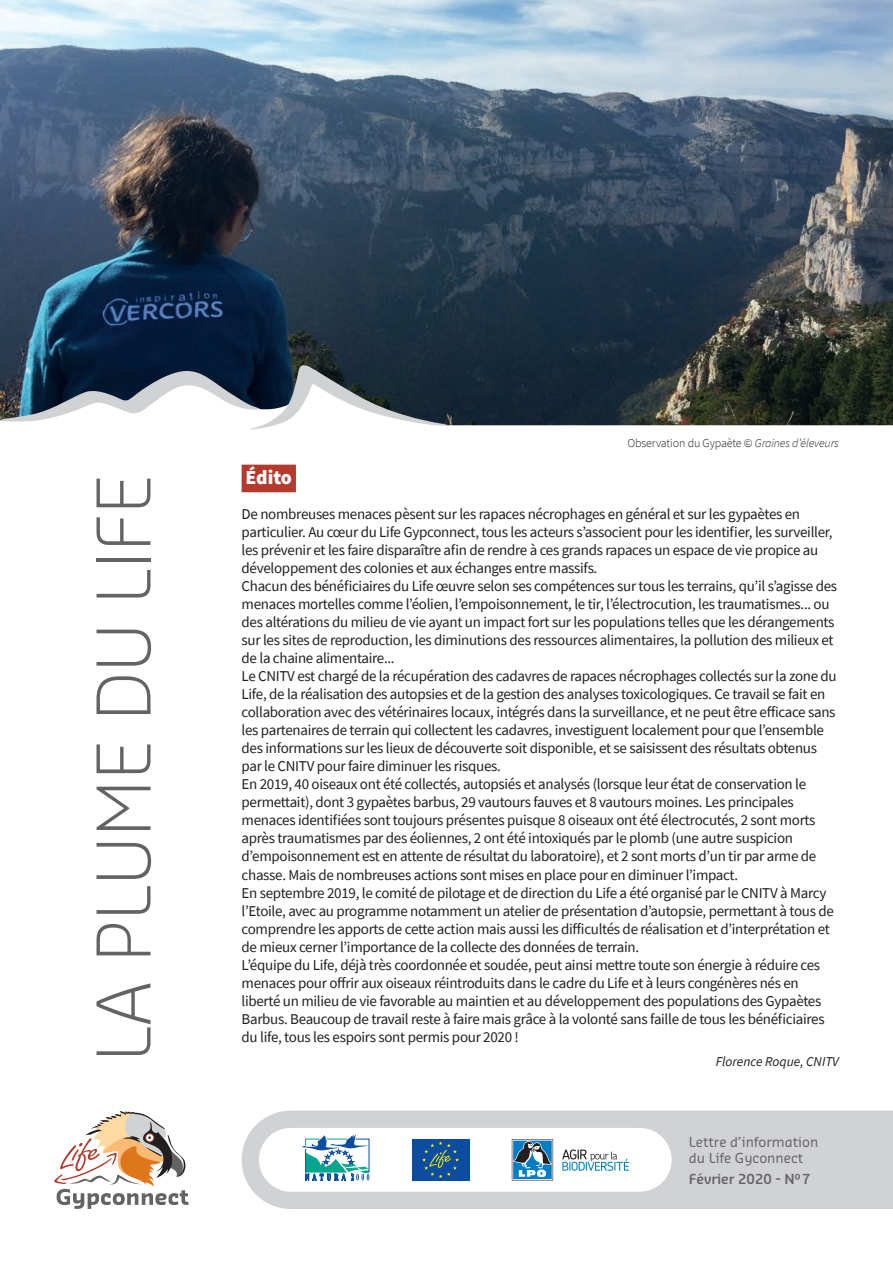
<style>
.page{position:relative;width:893px;height:1263px;background:#fff}
.page>*{position:absolute;margin:0;border:0;box-sizing:border-box;transform-origin:0 0}
.t1{font:300 72px "Sansa Pro";color:#636366}
.t2{font:900 19.8px "Source Sans Pro";letter-spacing:-.005em;color:#fff}
.t3{font:15px/18px "Source Sans Pro";letter-spacing:-.02em;color:#231f20}
.t4{font:13.5px/16.2px "Sansa Pro";color:#636366}
.t5{font:italic 13.5px "Source Sans Pro";color:#231f20}
.t6{font:600 13.5px "Sansa Pro";color:#636366}
.t7{font:300 12px "Source Sans Pro";letter-spacing:-.01em;color:#231f20}
.s1{font-style:italic}
</style>
<div class="page">
<div style="left:242px;top:1110px;width:651px;height:99px;background:#d1d2d4"></div>
<div style="left:259px;top:1128px;width:413px;height:64px;background:#fff;border-radius:32px"></div>
<svg style="left:562px;top:1149px;width:67px;height:22px"></svg>
<svg style="left:512px;top:1139px;width:41px;height:41px;background:#5491b4"></svg>
<div style="left:412px;top:1139px;width:57px;height:41px;background:#0d4da1"></div>
<svg style="left:422px;top:1141px;width:37px;height:37px"></svg>
<svg style="left:301px;top:1134px;width:68px;height:47px"></svg>
<img style="left:0;top:0;width:893px;height:425px">
<svg style="left:54px;top:1111px;width:134px;height:98px"></svg>
<svg style="left:0;top:363px;width:452px;height:67px"></svg>
<div style="left:242px;top:465px;width:54px;height:27px;background:#b53a2e"></div>
<h1 class="t1" style="left:76px;top:1062px;width:589px;rotate:-90deg">LA PLUME DU LIFE</h1>
<p class="t7" style="left:627px;top:436px;width:213px">Observation du Gypaète © <span class="s1">Graines d’éleveurs</span></p>
<h2 class="t2" style="left:246px;top:464px;width:48px">Édito</h2>
<p class="t3" style="left:242px;top:505px;width:597px">De nombreuses menaces pèsent sur les rapaces nécrophages en général et sur les gypaètes en particulier. Au cœur du Life Gypconnect, tous les acteurs s’associent pour les identifier, les surveiller, les prévenir et les faire disparaître afin de rendre à ces grands rapaces un espace de vie propice au développement des colonies et aux échanges entre massifs.<br>Chacun des bénéficiaires du Life œuvre selon ses compétences sur tous les terrains, qu’il s’agisse des menaces mortelles comme l’éolien, l’empoisonnement, le tir, l’électrocution, les traumatismes... ou des altérations du milieu de vie ayant un impact fort sur les populations telles que les dérangements sur les sites de reproduction, les diminutions des ressources alimentaires, la pollution des milieux et de la chaine alimentaire...<br>Le CNITV est chargé de la récupération des cadavres de rapaces nécrophages collectés sur la zone du Life, de la réalisation des autopsies et de la gestion des analyses toxicologiques. Ce travail se fait en collaboration avec des vétérinaires locaux, intégrés dans la surveillance, et ne peut être efficace sans les partenaires de terrain qui collectent les cadavres, investiguent localement pour que l’ensemble des informations sur les lieux de découverte soit disponible, et se saisissent des résultats obtenus par le CNITV pour faire diminuer les risques.<br>En 2019, 40 oiseaux ont été collectés, autopsiés et analysés (lorsque leur état de conservation le permettait), dont 3 gypaètes barbus, 29 vautours fauves et 8 vautours moines. Les principales menaces identifiées sont toujours présentes puisque 8 oiseaux ont été électrocutés, 2 sont morts après traumatismes par des éoliennes, 2 ont été intoxiqués par le plomb (une autre suspicion d’empoisonnement est en attente de résultat du laboratoire), et 2 sont morts d’un tir par arme de chasse. Mais de nombreuses actions sont mises en place pour en diminuer l’impact.<br>En septembre 2019, le comité de pilotage et de direction du Life a été organisé par le CNITV à Marcy l’Etoile, avec au programme notamment un atelier de présentation d’autopsie, permettant à tous de comprendre les apports de cette action mais aussi les difficultés de réalisation et d’interprétation et de mieux cerner l’importance de la collecte des données de terrain.<br>L’équipe du Life, déjà très coordonnée et soudée, peut ainsi mettre toute son énergie à réduire ces menaces pour offrir aux oiseaux réintroduits dans le cadre du Life et à leurs congénères nés en liberté un milieu de vie favorable au maintien et au développement des populations des Gypaètes Barbus. Beaucoup de travail reste à faire mais grâce à la volonté sans faille de tous les bénéficiaires du life, tous les espoirs sont permis pour 2020 !</p>
<p class="t5" style="left:716px;top:1053px;width:125px">Florence Roque, CNITV</p>
<p class="t4" style="left:689px;top:1133px;width:131px">Lettre d’information du Life Gyconnect</p>
<p class="t6" style="left:689px;top:1170px;width:123px">Février 2020 - N°7</p>
</div>
